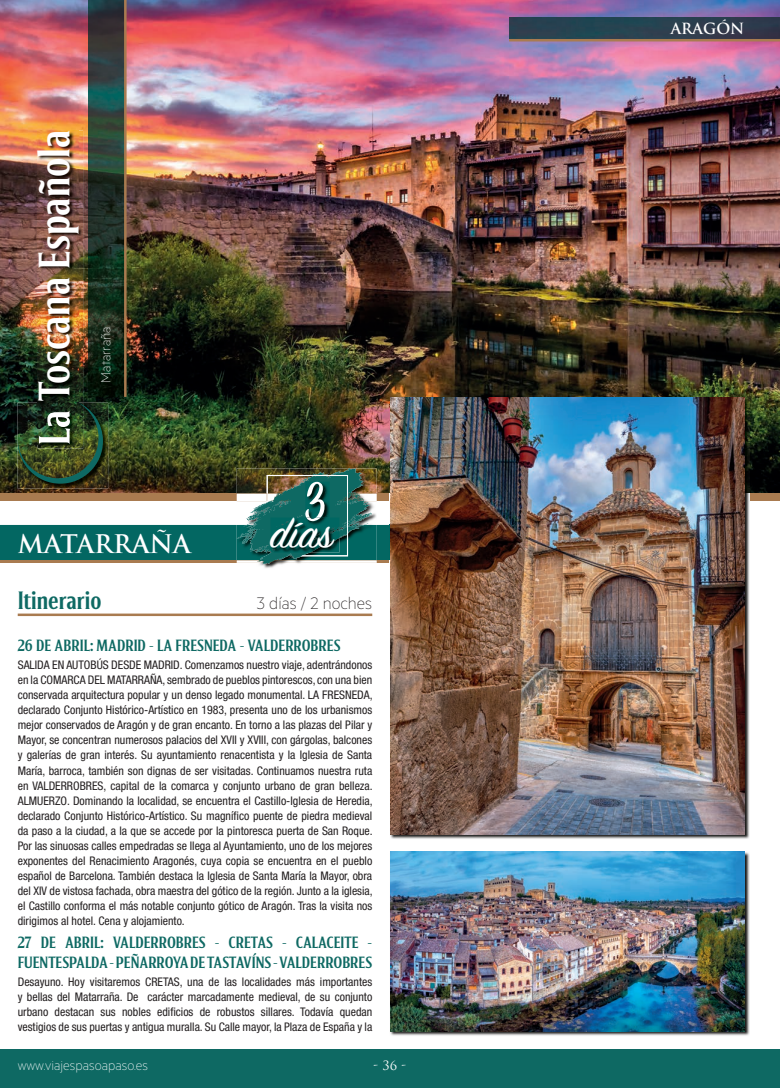
<style>
.page{position:relative;width:780px;height:1088px;background:#fff}
.page>*{position:absolute;margin:0;border:0;box-sizing:border-box;transform-origin:0 0}
.t1{font:47.25px "Sign Painter House Script";color:#fff}
.t2{font:43.75px "Schweppes";color:#fff}
.t3{font:25px "Schweppes";color:#0e6963}
.t4{font:700 25px "Trajan";color:#fff}
.t5{font:100 18.75px "Metric";color:#231f20}
.t6{font:16.25px/19.5px "Schweppes";color:#0e6963}
.t7{font:100 15px "Metric";color:#fff}
.t8{font:700 15px "Trajan";color:#fff}
.t9{font:12.5px "Trajan";color:#fff}
.t10{font:condensed 11.88px/15px "Helvetica Neue";color:#231f20;text-align:justify}
</style>
<div class="page">
<div style="left:0;top:1049px;width:780px;height:39px;background:#0e6963"></div>
<img style="left:0;top:0;width:780px;height:494px">
<img style="left:89px;top:0;width:35px;height:397px">
<img style="left:38px;top:131px;width:45px;height:271px">
<hr style="left:124px;top:0;width:3px;height:397px;background:#a97b50">
<svg style="left:0;top:494px;width:780px;height:7px"></svg>
<img style="left:509px;top:18px;width:271px;height:21px">
<hr style="left:18px;top:613px;width:354px;height:3px;background:#a97b50">
<hr style="left:509px;top:39px;width:271px;height:2px;background:#a97b50">
<img style="left:390px;top:851px;width:359px;height:185px">
<img style="left:390px;top:851px;width:354px;height:180px">
<img style="left:390px;top:501px;width:359px;height:338px">
<img style="left:390px;top:397px;width:354px;height:437px">
<img style="left:0;top:402px;width:390px;height:161px">
<h2 class="t2" style="left:23px;top:445px;width:317px;rotate:-90deg">La Toscana Española</h2>
<p class="t7" style="left:97px;top:383px;width:58px;rotate:-90deg">Matarraña</p>
<h3 class="t4" style="left:18px;top:528px;width:174px">MATARRAÑA</h3>
<h1 class="t1" style="left:270px;top:504px;width:63px">días</h1>
<h3 class="t3" style="left:18px;top:582px;width:85px">Itinerario</h3>
<h3 class="t5" style="left:257px;top:592px;width:117px">3 días / 2 noches</h3>
<h3 class="t6" style="left:18px;top:634px;width:324px">26 DE ABRIL: MADRID - LA FRESNEDA - VALDERROBRES</h3>
<p class="t10" style="left:18px;top:657px;width:356px">SALIDA EN AUTOBÚS DESDE MADRID. Comenzamos nuestro viaje, adentrándonos en la COMARCA DEL MATARRAÑA, sembrado de pueblos pintorescos, con una bien conservada arquitectura popular y un denso legado monumental. LA FRESNEDA, declarado Conjunto Histórico-Artístico en 1983, presenta uno de los urbanismos mejor conservados de Aragón y de gran encanto. En torno a las plazas del Pilar y Mayor, se concentran numerosos palacios del XVII y XVIII, con gárgolas, balcones y galerías de gran interés. Su ayuntamiento renacentista y la Iglesia de Santa María, barroca, también son dignas de ser visitadas. Continuamos nuestra ruta en VALDERROBRES, capital de la comarca y conjunto urbano de gran belleza.<br>ALMUERZO. Dominando la localidad, se encuentra el Castillo-Iglesia de Heredia, declarado Conjunto Histórico-Artístico. Su magnífico puente de piedra medieval da paso a la ciudad, a la que se accede por la pintoresca puerta de San Roque.<br>Por las sinuosas calles empedradas se llega al Ayuntamiento, uno de los mejores exponentes del Renacimiento Aragonés, cuya copia se encuentra en el pueblo español de Barcelona. También destaca la Iglesia de Santa María la Mayor, obra del XIV de vistosa fachada, obra maestra del gótico de la región. Junto a la iglesia, el Castillo conforma el más notable conjunto gótico de Aragón. Tras la visita nos dirigimos al hotel. Cena y alojamiento.</p>
<h3 class="t6" style="left:18px;top:932px;width:356px">27 DE ABRIL: VALDERROBRES - CRETAS - CALACEITE -<br>FUENTESPALDA - PEÑARROYA DE TASTAVÍNS - VALDERROBRES</h3>
<p class="t10" style="left:18px;top:974px;width:356px">Desayuno. Hoy visitaremos CRETAS, una de las localidades más importantes y bellas del Matarraña. De carácter marcadamente medieval, de su conjunto urbano destacan sus nobles edificios de robustos sillares. Todavía quedan vestigios de sus puertas y antigua muralla. Su Calle mayor, la Plaza de España y la</p>
<p class="t7" style="left:18px;top:1057px;width:132px">www.viajespasoapaso.es</p>
<p class="t9" style="left:373px;top:1058px;width:34px">- 36 -</p>
<p class="t8" style="left:670px;top:19px;width:75px">ARAGÓN</p>
</div>
